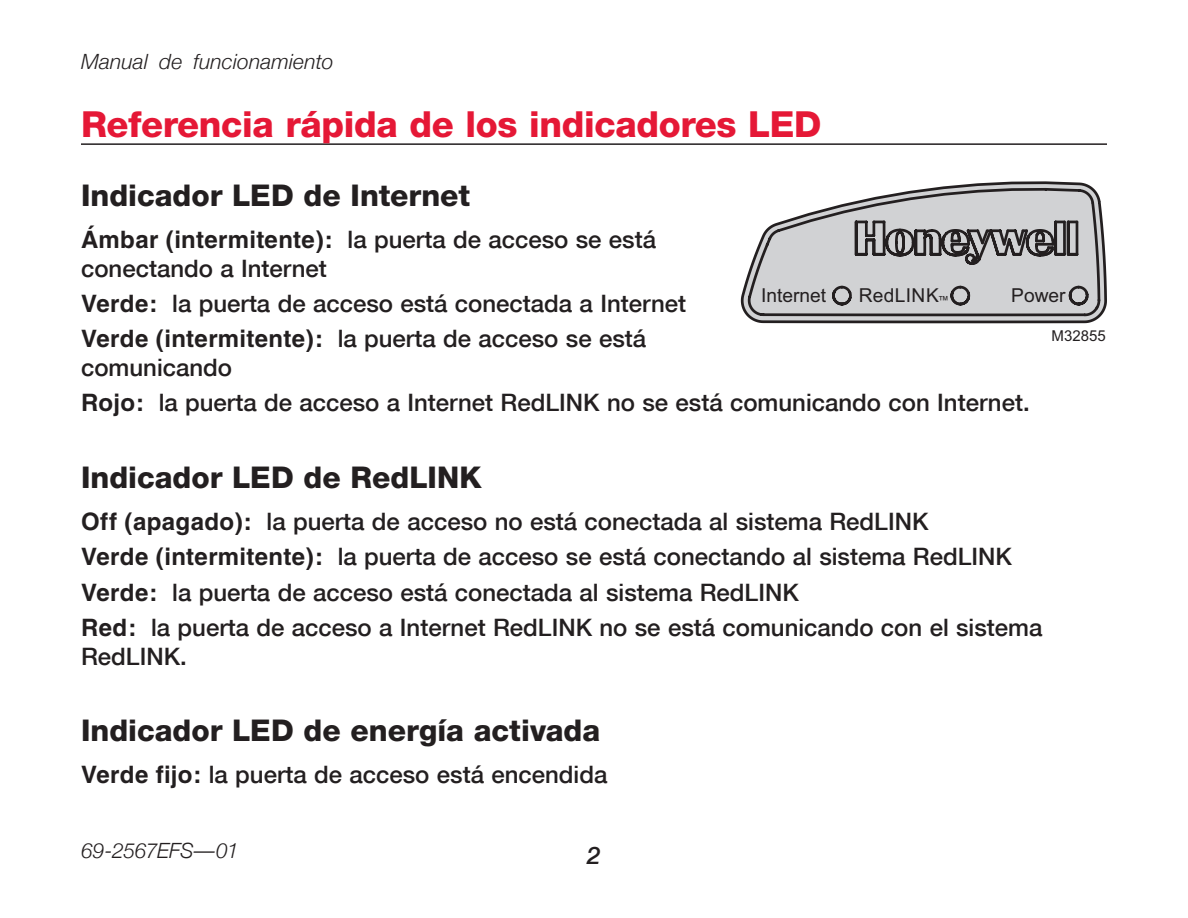
<style>
.page{position:relative;width:1188px;height:918px;background:#fff}
.page>*{position:absolute;margin:0;border:0;box-sizing:border-box;transform-origin:0 0}
.Red_Letter_Header{font:800 36px "Helvetica Neue";letter-spacing:-.01em;color:#e51836}
.Header_Black{font:800 30px "Helvetica Neue";color:#231f20}
.Definition{font:800 30px "Helvetica Neue";color:#231f20}
.Definition-2{font:500 24px/28.8px "Helvetica Neue";color:#231f20}
.t1{font:italic 500 24px "Helvetica Neue";color:#231f20}
.Running_Head{font:italic 300 21px "Helvetica Neue";letter-spacing:.005em;color:#231f20}
.Running_Head-2{font:italic 300 21px "Helvetica Neue";letter-spacing:-.015em;color:#231f20}
.t2{font:19.2px "Arial";color:#231f20}
.t3{font:19.2px "Arial";letter-spacing:.02em;color:#231f20}
.t4{font:15px "Arial";color:#231f20}
.s1{font-family:"Helvetica";font-weight:700}
</style>
<div class="page">
<hr style="left:81px;top:143px;width:1026px;height:2px;background:#231f20">
<svg style="left:741px;top:181px;width:366px;height:143px"></svg>
<svg style="left:905px;top:200px;width:197px;height:113px;background:#b6b6b8"></svg>
<p class="Running_Head" style="left:81px;top:49px;width:254px">Manual de funcionamiento</p>
<p class="Red_Letter_Header" style="left:81px;top:102px;width:742px">Referencia rápida de los indicadores LED</p>
<p class="Definition" style="left:81px;top:177px;width:391px">Indicador LED de Internet</p>
<p class="Definition-2" style="left:81px;top:225px;width:577px"><span class="s1">Ámbar (intermitente):</span> la puerta de acceso se está conectando a Internet</p>
<p class="Definition-2" style="left:81px;top:289px;width:607px"><span class="s1">Verde:</span> la puerta de acceso está conectada a Internet</p>
<p class="Definition-2" style="left:81px;top:324px;width:567px"><span class="s1">Verde (intermitente):</span> la puerta de acceso se está comunicando</p>
<p class="Definition-2" style="left:81px;top:388px;width:950px"><span class="s1">Rojo:</span> la puerta de acceso a Internet RedLINK no se está comunicando con Internet.</p>
<p class="t2" style="left:761px;top:283px;width:67px">Internet</p>
<p class="t3" style="left:859px;top:283px;width:92px">RedLINK<sub>™</sub></p>
<p class="t2" style="left:1011px;top:283px;width:56px">Power</p>
<p class="t4" style="left:1052px;top:326px;width:56px">M32855</p>
<p class="Header_Black" style="left:81px;top:459px;width:402px">Indicador LED de RedLINK</p>
<p class="Definition-2" style="left:81px;top:507px;width:849px"><span class="s1">Off (apagado):</span> la puerta de acceso no está conectada al sistema RedLINK</p>
<p class="Definition-2" style="left:81px;top:542px;width:933px"><span class="s1">Verde (intermitente):</span> la puerta de acceso se está conectando al sistema RedLINK</p>
<p class="Definition-2" style="left:81px;top:577px;width:719px"><span class="s1">Verde:</span> la puerta de acceso está conectada al sistema RedLINK</p>
<p class="Definition-2" style="left:81px;top:613px;width:963px"><span class="s1">Red:</span> la puerta de acceso a Internet RedLINK no se está comunicando con el sistema<br>RedLINK.</p>
<p class="Header_Black" style="left:81px;top:713px;width:521px">Indicador LED de energía activada</p>
<p class="Definition-2" style="left:81px;top:760px;width:528px"><span class="s1">Verde fijo:</span> la puerta de acceso está encendida</p>
<p class="Running_Head-2" style="left:81px;top:838px;width:159px">69-2567EFS—01</p>
<p class="t1" style="left:587px;top:841px;width:15px">2</p>
</div>
